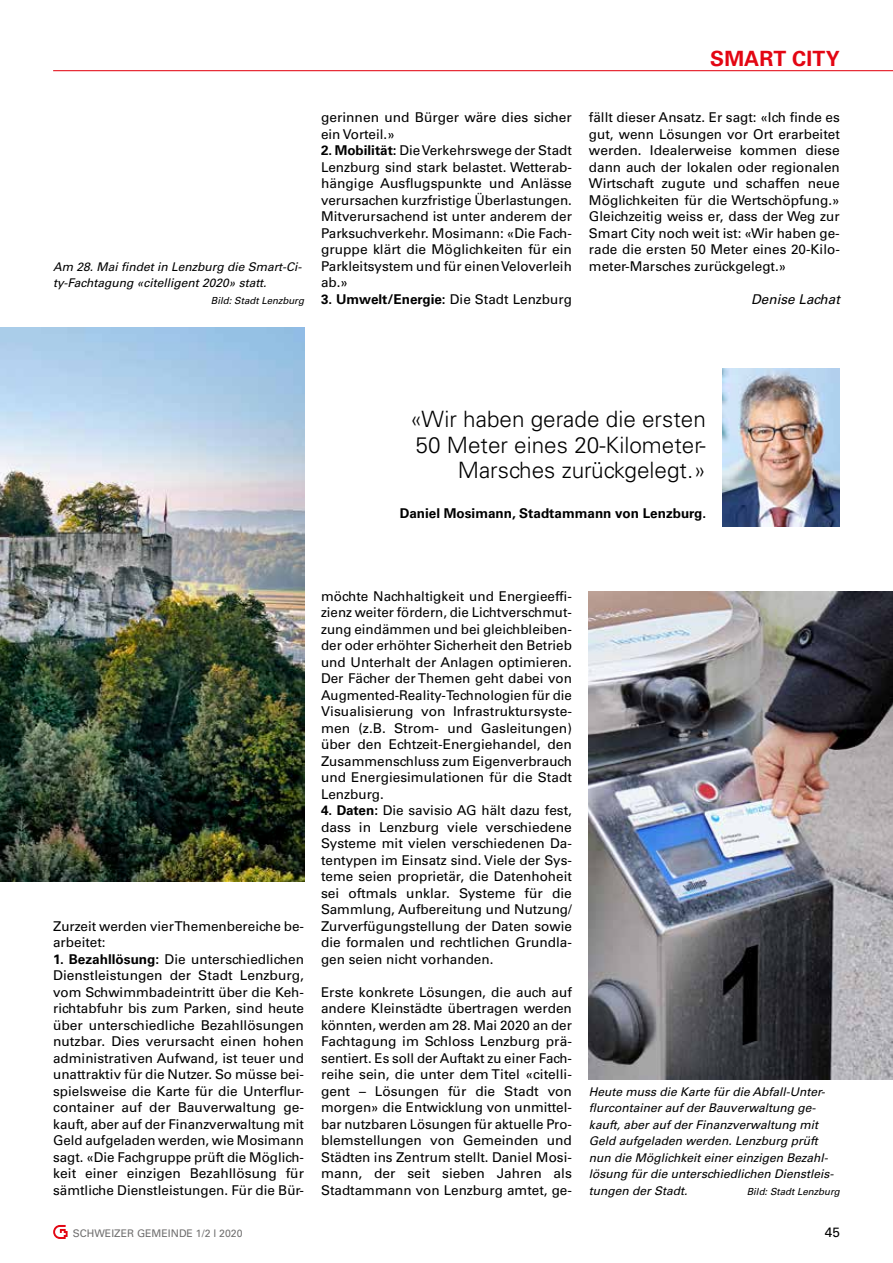
<style>
.page{position:relative;width:893px;height:1263px;background:#fff}
.page>*{position:absolute;margin:0;border:0;box-sizing:border-box;transform-origin:0 0}
.t1{font:300 22.5px/25.5px "Univers LT Std";color:#000;text-align:right}
.t2{font:700 21px "Univers LT Std";letter-spacing:.005em;color:#e30613}
.t3{font:13.5px/16.5px "Univers LT Std";color:#000;text-align:justify}
.t4{font:700 13.5px "Univers LT Std";color:#000}
.t5{font:italic 13.5px "Univers LT Std";color:#000}
.t6{font:italic 12px/16.5px "Univers LT Std";color:#000}
.t7{font:10.5px "Univers LT Std";color:#706f6f}
.t8{font:italic 9.75px "Univers LT Std";color:#000}
.s1{font-weight:700}
.s2{font-weight:400}
</style>
<div class="page">
<hr style="left:53px;top:70px;width:840px;height:1px;background:#e30613">
<svg style="left:53px;top:1225px;width:15px;height:14px"></svg>
<img style="left:0;top:327px;width:304px;height:554px">
<img style="left:589px;top:591px;width:304px;height:488px">
<img style="left:723px;top:368px;width:117px;height:158px">
<h2 class="t2" style="left:710px;top:46px;width:131px">SMART CITY</h2>
<p class="t6" style="left:53px;top:258px;width:250px">Am 28. Mai findet in Lenzburg die Smart-Ci&shy;ty-Fachtagung «citelligent 2020» statt.</p>
<p class="t8" style="left:211px;top:294px;width:95px">Bild: Stadt Lenzburg</p>
<p class="t3" style="left:321px;top:109px;width:252px">gerinnen und Bürger wäre dies sicher ein Vorteil.»</p>
<p class="t3" style="left:321px;top:142px;width:252px"><span class="s1">2. Mobilität:</span> Die Verkehrswege der Stadt Lenzburg sind stark belastet. Wetterab&shy;hängige Ausflugspunkte und Anlässe verursachen kurzfristige Überlastungen.<br>Mitverursachend ist unter anderem der Parksuchverkehr. Mosimann: «Die Fach&shy;gruppe klärt die Möglichkeiten für ein Parkleitsystem und für einen Veloverleih ab.»</p>
<p class="t4" style="left:321px;top:291px;width:252px">3. Umwelt/Energie: <span class="s2">Die Stadt Lenzburg</span></p>
<p class="t3" style="left:589px;top:109px;width:252px">fällt dieser Ansatz. Er sagt: «Ich finde es gut, wenn Lösungen vor Ort erarbeitet werden. Idealerweise kommen diese dann auch der lokalen oder regionalen Wirtschaft zugute und schaffen neue Möglichkeiten für die Wertschöpfung.» Gleichzeitig weiss er, dass der Weg zur Smart City noch weit ist: «Wir haben ge&shy;rade die ersten 50 Meter eines 20-Kilo&shy;meter-Marsches zurückgelegt.»</p>
<p class="t5" style="left:751px;top:291px;width:90px">Denise Lachat</p>
<h1 class="t1" style="left:410px;top:407px;width:297px">«Wir haben gerade die ersten<br>50 Meter eines 20-Kilometer-<br>Marsches zurückgelegt.»</h1>
<p class="t4" style="left:400px;top:505px;width:308px">Daniel Mosimann, Stadtammann von Lenzburg.</p>
<p class="t3" style="left:53px;top:918px;width:252px">Zurzeit werden vier Themenbereiche be&shy;arbeitet:</p>
<p class="t3" style="left:53px;top:951px;width:252px"><span class="s1">1. Bezahllösung:</span> Die unterschiedlichen Dienstleistungen der Stadt Lenzburg, vom Schwimmbadeintritt über die Keh&shy;richtabfuhr bis zum Parken, sind heute über unterschiedliche Bezahllösungen nutzbar. Dies verursacht einen hohen administrativen Aufwand, ist teuer und unattraktiv für die Nutzer. So müsse bei&shy;spielsweise die Karte für die Unterflur&shy;container auf der Bauverwaltung ge&shy;kauft, aber auf der Finanzverwaltung mit Geld aufgeladen werden, wie Mosimann sagt. «Die Fachgruppe prüft die Möglich&shy;keit einer einzigen Bezahllösung für sämtliche Dienstleistungen. Für die Bür-</p>
<p class="t3" style="left:321px;top:588px;width:252px">möchte Nachhaltigkeit und Energieeffi&shy;zienz weiter fördern, die Lichtverschmut&shy;zung eindämmen und bei gleichbleiben&shy;der oder erhöhter Sicherheit den Betrieb und Unterhalt der Anlagen optimieren.<br>Der Fächer der Themen geht dabei von Augmented-Reality-Technologien für die Visualisierung von Infrastruktursyste&shy;men (z.B. Strom- und Gasleitungen) über den Echtzeit-Energiehandel, den Zusammenschluss zum Eigenverbrauch und Energiesimulationen für die Stadt Lenzburg.</p>
<p class="t3" style="left:321px;top:802px;width:252px"><span class="s1">4. Daten:</span> Die savisio AG hält dazu fest, dass in Lenzburg viele verschiedene Systeme mit vielen verschiedenen Da&shy;tentypen im Einsatz sind. Viele der Sys&shy;teme seien proprietär, die Datenhoheit sei oftmals unklar. Systeme für die Sammlung, Aufbereitung und Nutzung/ Zurverfügungstellung der Daten sowie die formalen und rechtlichen Grundla&shy;gen seien nicht vorhanden.</p>
<p class="t3" style="left:321px;top:984px;width:252px">Erste konkrete Lösungen, die auch auf andere Kleinstädte übertragen werden könnten, werden am 28. Mai 2020 an der Fachtagung im Schloss Lenzburg prä&shy;sentiert. Es soll der Auftakt zu einer Fach&shy;reihe sein, die unter dem Titel «citelli&shy;gent – Lösungen für die Stadt von morgen» die Entwicklung von unmittel&shy;bar nutzbaren Lösungen für aktuelle Pro&shy;blemstellungen von Gemeinden und Städten ins Zentrum stellt. Daniel Mosi&shy;mann, der seit sieben Jahren als Stadtammann von Lenzburg amtet, ge-</p>
<p class="t6" style="left:589px;top:1083px;width:246px">Heute muss die Karte für die Abfall-Unter&shy;flurcontainer auf der Bauverwaltung ge&shy;kauft, aber auf der Finanzverwaltung mit Geld aufgeladen werden. Lenzburg prüft nun die Möglichkeit einer einzigen Bezahl&shy;lösung für die unterschiedlichen Dienstleis&shy;tungen der Stadt.</p>
<p class="t8" style="left:747px;top:1185px;width:95px">Bild: Stadt Lenzburg</p>
<p class="t7" style="left:73px;top:1227px;width:171px">SCHWEIZER GEMEINDE 1/2 l 2020</p>
<p class="t3" style="left:825px;top:1224px;width:17px">45</p>
</div>
